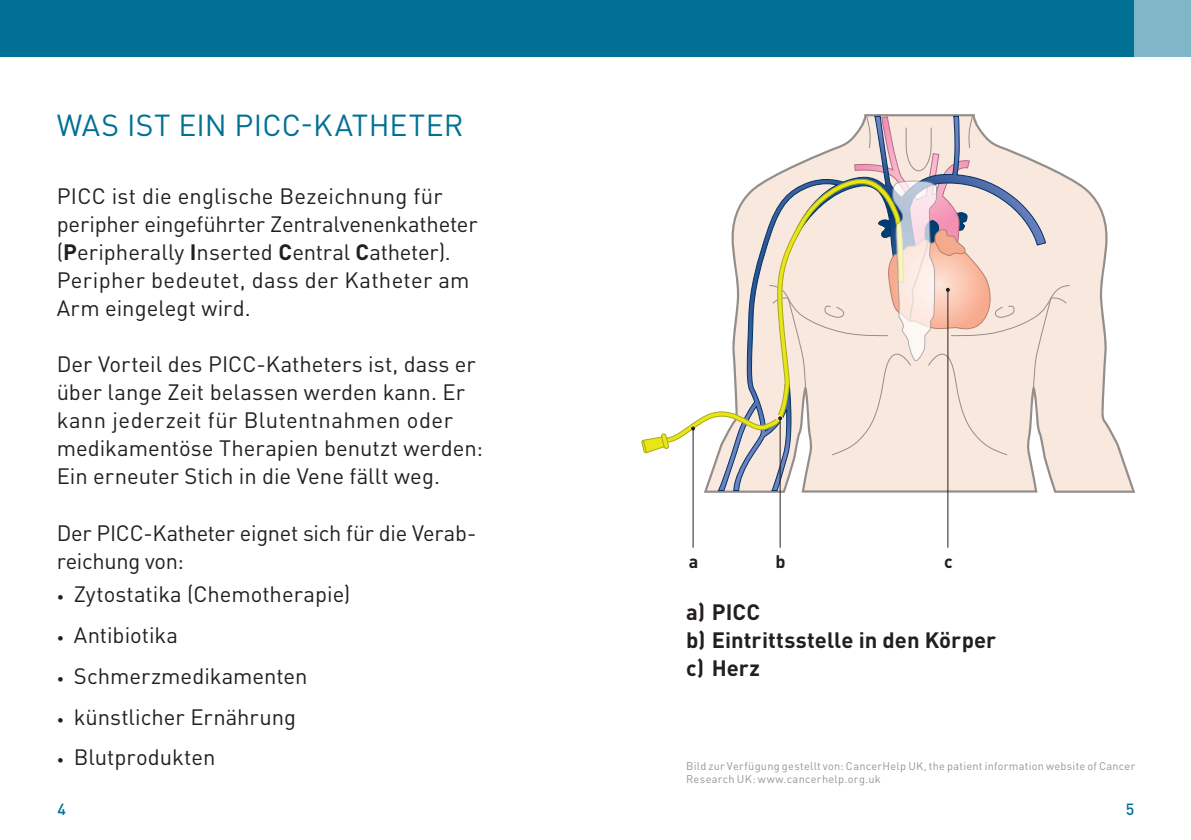
<style>
.page{position:relative;width:1191px;height:840px;background:#fff}
.page>*{position:absolute;margin:0;border:0;box-sizing:border-box;transform-origin:0 0}
.t1{font:30px "DIN Pro";letter-spacing:.01em;color:#007095}
.t2{font:22px/28px "DIN Pro";color:#231f20}
.t3{font:700 22px/28px "DIN Pro";letter-spacing:.005em;color:#231f20}
.t4{font:700 18px "DIN Pro";color:#231f20}
.t5{font:500 16px "DIN Pro";color:#007095}
.t6{font:11px/13.2px "DIN Pro";letter-spacing:.025em;color:#939598}
.s1{font-weight:700}
.s2{font-size:14px}
</style>
<div class="page">
<div style="left:0;top:0;width:1191px;height:57px;background:#007095"></div>
<div style="left:1134px;top:0;width:57px;height:61px;background:#7fb7c9"></div>
<svg style="left:704px;top:114px;width:431px;height:378px"></svg>
<svg style="left:717px;top:116px;width:329px;height:375px"></svg>
<svg style="left:669px;top:178px;width:99px;height:265px"></svg>
<svg style="left:641px;top:433px;width:28px;height:20px"></svg>
<hr style="left:692px;top:428px;width:1px;height:119px;background:#231f20">
<svg style="left:691px;top:426px;width:4px;height:4px"></svg>
<hr style="left:779px;top:418px;width:1px;height:129px;background:#231f20">
<hr style="left:947px;top:290px;width:1px;height:257px;background:#231f20">
<svg style="left:768px;top:116px;width:302px;height:339px;background:#ebdbd2"></svg>
<h1 class="t1" style="left:57px;top:105px;width:408px">WAS IST EIN PICC-KATHETER</h1>
<p class="t2" style="left:57px;top:181px;width:422px">PICC ist die englische Bezeichnung für peripher eingeführter Zentralvenenkatheter (<span class="s1">P</span>eripherally <span class="s1">I</span>nserted <span class="s1">C</span>entral <span class="s1">C</span>atheter).<br>Peripher bedeutet, dass der Katheter am Arm eingelegt wird.</p>
<p class="t2" style="left:57px;top:349px;width:428px">Der Vorteil des PICC-Katheters ist, dass er über lange Zeit belassen werden kann. Er kann jederzeit für Blutentnahmen oder medikamentöse Therapien benutzt werden:<br>Ein erneuter Stich in die Vene fällt weg.</p>
<p class="t2" style="left:57px;top:517px;width:421px">Der PICC-Katheter eignet sich für die Verab&shy;reichung von:</p>
<p class="t2" style="left:57px;top:579px;width:295px"><span class="s2">•</span> Zytostatika (Chemotherapie)</p>
<p class="t2" style="left:57px;top:619px;width:123px"><span class="s2">•</span> Antibiotika</p>
<p class="t2" style="left:57px;top:660px;width:252px"><span class="s2">•</span> Schmerzmedikamenten</p>
<p class="t2" style="left:57px;top:701px;width:241px"><span class="s2">•</span> künstlicher Ernährung</p>
<p class="t2" style="left:57px;top:742px;width:160px"><span class="s2">•</span> Blutprodukten</p>
<p class="t4" style="left:689px;top:549px;width:11px">a</p>
<p class="t4" style="left:775px;top:549px;width:12px">b</p>
<p class="t4" style="left:944px;top:549px;width:10px">c</p>
<p class="t3" style="left:686px;top:596px;width:311px">a) PICC<br>b) Eintrittsstelle in den Körper c) Herz</p>
<p class="t6" style="left:686px;top:758px;width:450px">Bild zur Verfügung gestellt von: CancerHelp UK, the patient information website of Cancer<br>Research UK: www.cancerhelp.org.uk</p>
<p class="t5" style="left:58px;top:797px;width:10px">4</p>
<p class="t5" style="left:1125px;top:797px;width:10px">5</p>
</div>
